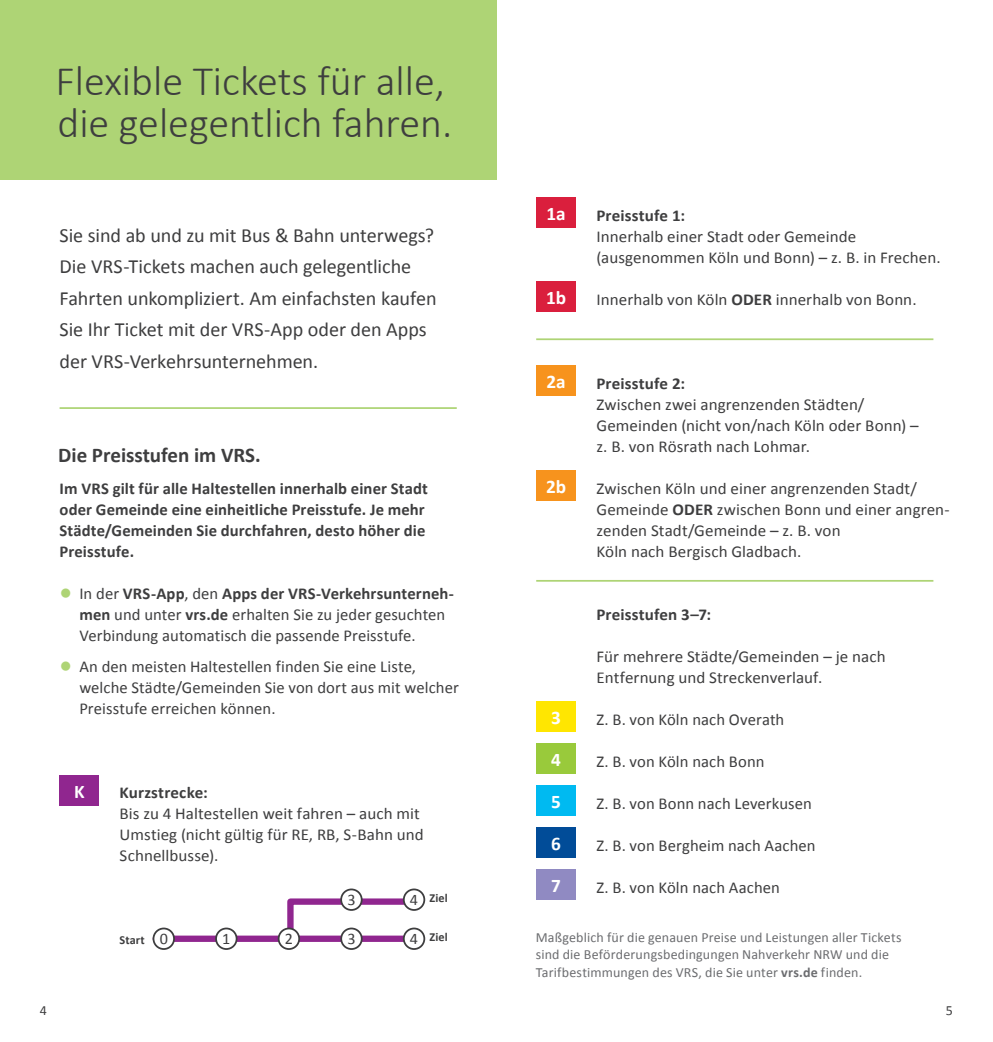
<style>
.page{position:relative;width:993px;height:1042px;background:#fff}
.page>*{position:absolute;margin:0;border:0;box-sizing:border-box;transform-origin:0 0}
.t1{font:300 42px/42px "Calibri";color:#3e3e3f}
.t2{font:700 21px "Calibri";color:#3e3e3f}
.t3{font:20.12px/31.5px "Calibri";letter-spacing:-.005em;color:#3e3e3f}
.t4{font:700 19.25px/42px "Calibri";color:#fff;text-align:justify}
.t5{font:16.62px/21px "Calibri";letter-spacing:.005em;color:#3e3e3f}
.t6{font:700 16.62px/21px "Calibri";letter-spacing:.005em;color:#3e3e3f}
.t7{font:16.1px "Calibri";color:#3e3e3f}
.t8{font:14px/17.5px "Calibri";letter-spacing:.01em;color:#6c6d70}
.t9{font:14px "Calibri";color:#3e3e3f}
.t10{font:700 12.25px "Calibri";letter-spacing:.005em;color:#3e3e3f}
.s1{font-family:"Georgia";font-size:21px;color:#aed475}
.s2{font-weight:700}
.s3{font-weight:400;font-size:16.1px}
</style>
<div class="page">
<svg style="left:287px;top:895px;width:131px;height:40px"></svg>
<div style="left:156px;top:935px;width:262px;height:7px;background:#90268f"></div>
<div style="left:216px;top:928px;width:20px;height:21px;background:#fff;border-radius:50%"></div>
<div style="left:215px;top:927px;width:22px;height:23px;border:2px solid #3e3e3f;border-radius:50%"></div>
<div style="left:153px;top:928px;width:21px;height:21px;background:#fff;border-radius:50%"></div>
<div style="left:152px;top:927px;width:23px;height:23px;border:2px solid #3e3e3f;border-radius:50%"></div>
<div style="left:278px;top:928px;width:21px;height:21px;background:#fff;border-radius:50%"></div>
<div style="left:277px;top:927px;width:23px;height:23px;border:2px solid #3e3e3f;border-radius:50%"></div>
<div style="left:341px;top:928px;width:20px;height:21px;background:#fff;border-radius:50%"></div>
<div style="left:340px;top:927px;width:22px;height:23px;border:2px solid #3e3e3f;border-radius:50%"></div>
<div style="left:341px;top:889px;width:20px;height:21px;background:#fff;border-radius:50%"></div>
<div style="left:340px;top:888px;width:22px;height:23px;border:2px solid #3e3e3f;border-radius:50%"></div>
<div style="left:403px;top:928px;width:21px;height:21px;background:#fff;border-radius:50%"></div>
<div style="left:403px;top:927px;width:22px;height:23px;border:2px solid #3e3e3f;border-radius:50%"></div>
<div style="left:403px;top:889px;width:21px;height:21px;background:#fff;border-radius:50%"></div>
<div style="left:403px;top:888px;width:22px;height:23px;border:2px solid #3e3e3f;border-radius:50%"></div>
<hr style="left:60px;top:407px;width:396px;height:2px;background:#aed475">
<div style="left:60px;top:775px;width:39px;height:31px;background:#90268f"></div>
<hr style="left:536px;top:338px;width:397px;height:2px;background:#aed475">
<hr style="left:536px;top:580px;width:397px;height:2px;background:#aed475">
<div style="left:536px;top:197px;width:39px;height:31px;background:#da1f3d"></div>
<div style="left:536px;top:281px;width:39px;height:31px;background:#da1f3d"></div>
<div style="left:536px;top:365px;width:39px;height:31px;background:#f7931d"></div>
<div style="left:536px;top:470px;width:39px;height:31px;background:#f7931d"></div>
<div style="left:536px;top:701px;width:39px;height:31px;background:#ffe601"></div>
<div style="left:536px;top:743px;width:39px;height:31px;background:#99ca3b"></div>
<div style="left:536px;top:785px;width:39px;height:31px;background:#00baf1"></div>
<div style="left:536px;top:827px;width:39px;height:31px;background:#014c98"></div>
<div style="left:536px;top:869px;width:39px;height:31px;background:#908ac2"></div>
<div style="left:0;top:0;width:496px;height:179px;background:#aed475"></div>
<h1 class="t1" style="left:56px;top:59px;width:398px">Flexible Tickets für alle, die gelegentlich fahren.</h1>
<p class="t3" style="left:60px;top:219px;width:378px">Sie sind ab und zu mit Bus &amp; Bahn unterwegs?<br>Die VRS-Tickets machen auch gelegentliche Fahrten unkompliziert. Am einfachsten kaufen Sie Ihr Ticket mit der VRS-App oder den Apps der VRS-Verkehrsunternehmen.</p>
<p class="t2" style="left:58px;top:440px;width:204px">Die Preisstufen im VRS.</p>
<p class="t6" style="left:60px;top:477px;width:369px">Im VRS gilt für alle Haltestellen innerhalb einer Stadt oder Gemeinde eine einheitliche Preisstufe. Je mehr Städte/Gemeinden Sie durchfahren, desto höher die Preisstufe.</p>
<p class="t5" style="left:79px;top:582px;width:376px;text-indent:-20px"><span class="s1">●</span> In der <span class="s2">VRS-App</span>, den <span class="s2">Apps der VRS-Verkehrsunterneh&shy;men</span> und unter <span class="s2">vrs.de</span> erhalten Sie zu jeder gesuchten<br>Verbindung automatisch die passende Preisstufe.</p>
<p class="t5" style="left:79px;top:656px;width:381px;text-indent:-20px"><span class="s1">●</span> An den meisten Haltestellen finden Sie eine Liste, welche Städte/Gemeinden Sie von dort aus mit welcher<br>Preisstufe erreichen können.</p>
<p class="t4" style="left:74px;top:770px;width:12px">K</p>
<p class="t6" style="left:119px;top:781px;width:90px">Kurzstrecke:</p>
<p class="t5" style="left:119px;top:803px;width:306px">Bis zu 4 Haltestellen weit fahren – auch mit<br>Umstieg (nicht gültig für RE, RB, S-Bahn und<br>Schnellbusse).</p>
<p class="t7" style="left:347px;top:888px;width:10px">3</p>
<p class="t10" style="left:119px;top:931px;width:50px">Start <span class="s3">0</span></p>
<p class="t7" style="left:222px;top:927px;width:10px">1</p>
<p class="t7" style="left:285px;top:927px;width:10px">2</p>
<p class="t7" style="left:347px;top:927px;width:10px">3</p>
<p class="t10" style="left:410px;top:889px;width:39px"><span class="s3">4</span> Ziel</p>
<p class="t10" style="left:429px;top:928px;width:20px">Ziel</p>
<p class="t7" style="left:410px;top:927px;width:10px">4</p>
<p class="t4" style="left:546px;top:192px;width:21px">1a</p>
<p class="t4" style="left:546px;top:276px;width:22px">1b</p>
<p class="t4" style="left:546px;top:360px;width:21px">2a</p>
<p class="t4" style="left:546px;top:465px;width:22px">2b</p>
<p class="t4" style="left:551px;top:696px;width:11px">3<br>4<br>5<br>6<br>7</p>
<p class="t6" style="left:596px;top:204px;width:90px">Preisstufe 1:</p>
<p class="t5" style="left:596px;top:225px;width:345px">Innerhalb einer Stadt oder Gemeinde (ausgenommen Köln und Bonn) – z. B. in Frechen.</p>
<p class="t5" style="left:596px;top:288px;width:321px">Innerhalb von Köln <span class="s2">ODER</span> innerhalb von Bonn.</p>
<p class="t6" style="left:596px;top:372px;width:90px">Preisstufe 2:</p>
<p class="t5" style="left:596px;top:393px;width:323px">Zwischen zwei angrenzenden Städten/<br>Gemeinden (nicht von/nach Köln oder Bonn) – z. B. von Rösrath nach Lohmar.</p>
<p class="t5" style="left:596px;top:477px;width:354px">Zwischen Köln und einer angrenzenden Stadt/ Gemeinde <span class="s2">ODER</span> zwischen Bonn und einer angren&shy;zenden Stadt/Gemeinde – z. B. von<br>Köln nach Bergisch Gladbach.</p>
<p class="t6" style="left:596px;top:603px;width:116px">Preisstufen 3–7:</p>
<p class="t5" style="left:596px;top:645px;width:290px">Für mehrere Städte/Gemeinden – je nach<br>Entfernung und Streckenverlauf.</p>
<p class="t5" style="left:596px;top:708px;width:189px">Z. B. von Köln nach Overath</p>
<p class="t5" style="left:596px;top:750px;width:169px">Z. B. von Köln nach Bonn</p>
<p class="t5" style="left:596px;top:792px;width:217px">Z. B. von Bonn nach Leverkusen</p>
<p class="t5" style="left:596px;top:834px;width:220px">Z. B. von Bergheim nach Aachen</p>
<p class="t5" style="left:596px;top:876px;width:185px">Z. B. von Köln nach Aachen</p>
<p class="t8" style="left:535px;top:928px;width:367px">Maßgeblich für die genauen Preise und Leistungen aller Tickets sind die Beförderungsbedingungen Nahverkehr NRW und die<br>Tarifbestimmungen des VRS, die Sie unter <span class="s2">vrs.de</span> finden.</p>
<p class="t9" style="left:40px;top:1000px;width:9px">4</p>
<p class="t9" style="left:945px;top:1000px;width:9px">5</p>
</div>
